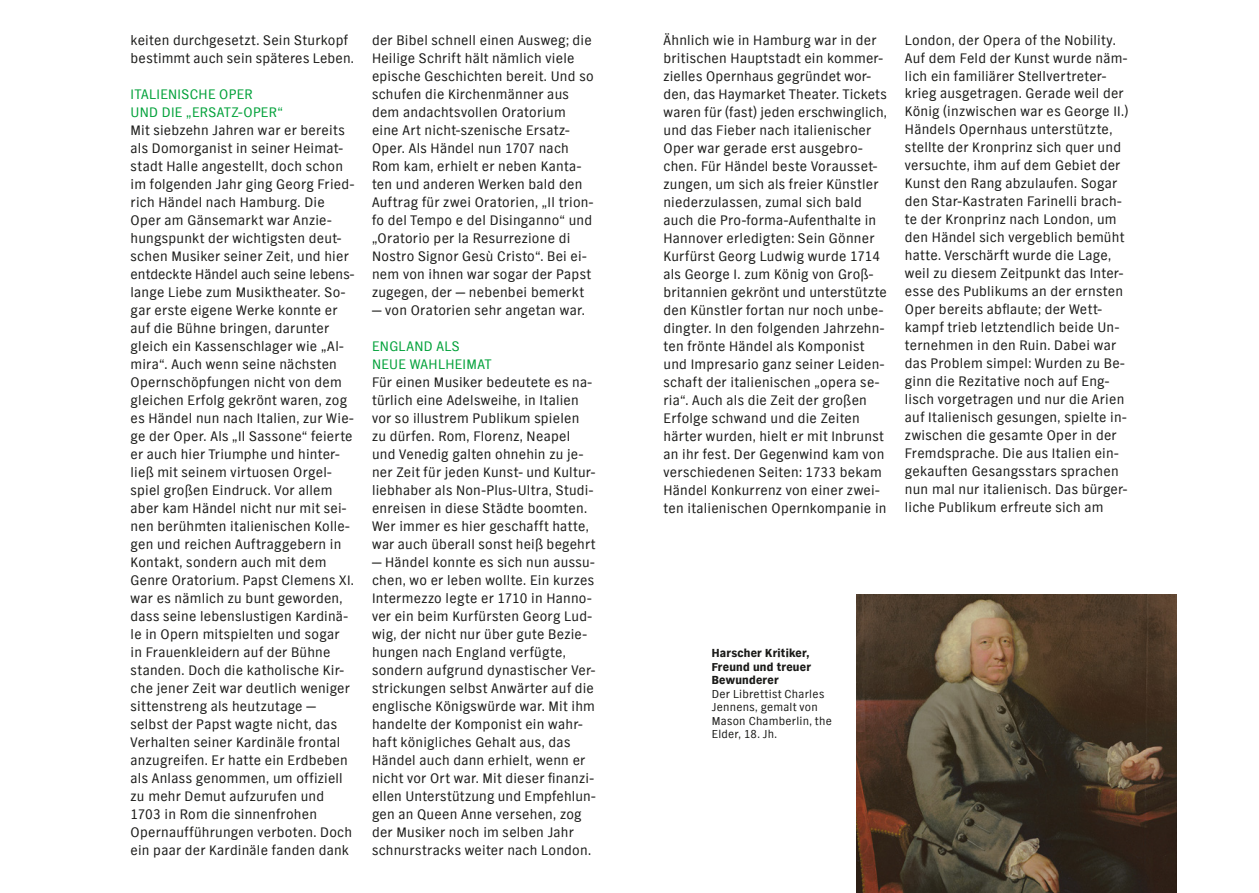
<style>
.page{position:relative;width:1259px;height:893px;background:#fff}
.page>*{position:absolute;margin:0;border:0;box-sizing:border-box;transform-origin:0 0}
.t1{font:13.5px/18px "NDR Sans D Regular";letter-spacing:.02em;color:#1a1a18}
.t2{font:13.5px/18px "NDR Sans D Regular";letter-spacing:.025em;color:#00a139}
.t3{font:11.25px/13.5px "NDR Sans D Regular";letter-spacing:.02em;color:#1a1a18}
.t4{font:11.25px/13.5px "NDR Sans D Black";letter-spacing:.02em;color:#1a1a18;text-align:justify}
</style>
<div class="page">
<img style="left:856px;top:594px;width:320px;height:299px">
<p class="t1" style="left:131px;top:31px;width:225px">keiten durchgesetzt. Sein Sturkopf bestimmt auch sein späteres Leben.</p>
<p class="t2" style="left:131px;top:85px;width:154px">ITALIENISCHE OPER<br>UND DIE „ERSATZ-OPER“</p>
<p class="t1" style="left:131px;top:121px;width:225px">Mit siebzehn Jahren war er bereits als Domorganist in seiner Heimat&shy;stadt Halle angestellt, doch schon im folgenden Jahr ging Georg Fried&shy;rich Händel nach Hamburg. Die Oper am Gänsemarkt war Anzie&shy;hungspunkt der wichtigsten deut&shy;schen Musiker seiner Zeit, und hier entdeckte Händel auch seine lebens&shy;lange Liebe zum Musiktheater. So&shy;gar erste eigene Werke konnte er auf die Bühne bringen, darunter gleich ein Kassenschlager wie „Al&shy;mira“. Auch wenn seine nächsten Opernschöpfungen nicht von dem gleichen Erfolg gekrönt waren, zog es Händel nun nach Italien, zur Wie&shy;ge der Oper. Als „Il Sassone“ feierte er auch hier Triumphe und hinter&shy;ließ mit seinem virtuosen Orgel&shy;spiel großen Eindruck. Vor allem aber kam Händel nicht nur mit sei&shy;nen berühmten italienischen Kolle&shy;gen und reichen Auftraggebern in Kontakt, sondern auch mit dem Genre Oratorium. Papst Clemens XI. war es nämlich zu bunt geworden, dass seine lebenslustigen Kardinä&shy;le in Opern mitspielten und sogar in Frauenkleidern auf der Bühne standen. Doch die katholische Kir&shy;che jener Zeit war deutlich weniger sittenstreng als heutzutage — selbst der Papst wagte nicht, das Verhalten seiner Kardinäle frontal anzugreifen. Er hatte ein Erdbeben als Anlass genommen, um offiziell zu mehr Demut aufzurufen und 1703 in Rom die sinnenfrohen Opernaufführungen verboten. Doch ein paar der Kardinäle fanden dank</p>
<p class="t1" style="left:372px;top:30px;width:223px">der Bibel schnell einen Ausweg; die Heilige Schrift hält nämlich viele epische Geschichten bereit. Und so schufen die Kirchenmänner aus dem andachtsvollen Oratorium eine Art nicht-szenische Ersatz-Oper. Als Händel nun 1707 nach Rom kam, erhielt er neben Kanta&shy;ten und anderen Werken bald den Auftrag für zwei Oratorien, „Il trion&shy;fo del Tempo e del Disinganno“ und „Oratorio per la Resurrezione di Nostro Signor Gesù Cristo“. Bei ei&shy;nem von ihnen war sogar der Papst zugegen, der — nebenbei bemerkt</p>
<p class="t1" style="left:372px;top:300px;width:214px">— von Oratorien sehr angetan war.</p>
<p class="t2" style="left:372px;top:336px;width:121px">ENGLAND ALS<br>NEUE WAHLHEIMAT</p>
<p class="t1" style="left:372px;top:372px;width:225px">Für einen Musiker bedeutete es na&shy;türlich eine Adelsweihe, in Italien vor so illustrem Publikum spielen zu dürfen. Rom, Florenz, Neapel und Venedig galten ohnehin zu je&shy;ner Zeit für jeden Kunst- und Kultur&shy;liebhaber als Non-Plus-Ultra, Studi&shy;enreisen in diese Städte boomten.<br>Wer immer es hier geschafft hatte, war auch überall sonst heiß begehrt</p>
<p class="t1" style="left:372px;top:552px;width:225px">— Händel konnte es sich nun aussu&shy;chen, wo er leben wollte. Ein kurzes Intermezzo legte er 1710 in Hanno&shy;ver ein beim Kurfürsten Georg Lud&shy;wig, der nicht nur über gute Bezie&shy;hungen nach England verfügte, sondern aufgrund dynastischer Ver&shy;strickungen selbst Anwärter auf die englische Königswürde war. Mit ihm handelte der Komponist ein wahr&shy;haft königliches Gehalt aus, das Händel auch dann erhielt, wenn er nicht vor Ort war. Mit dieser finanzi&shy;ellen Unterstützung und Empfehlun&shy;gen an Queen Anne versehen, zog der Musiker noch im selben Jahr schnurstracks weiter nach London.</p>
<p class="t1" style="left:663px;top:30px;width:225px">Ähnlich wie in Hamburg war in der britischen Hauptstadt ein kommer&shy;zielles Opernhaus gegründet wor&shy;den, das Haymarket Theater. Tickets waren für (fast) jeden erschwinglich, und das Fieber nach italienischer Oper war gerade erst ausgebro&shy;chen. Für Händel beste Vorausset&shy;zungen, um sich als freier Künstler niederzulassen, zumal sich bald auch die Pro-forma-Aufenthalte in Hannover erledigten: Sein Gönner Kurfürst Georg Ludwig wurde 1714 als George I. zum König von Groß&shy;britannien gekrönt und unterstützte den Künstler fortan nur noch unbe&shy;dingter. In den folgenden Jahrzehn&shy;ten frönte Händel als Komponist und Impresario ganz seiner Leiden&shy;schaft der italienischen „opera se&shy;ria“. Auch als die Zeit der großen Erfolge schwand und die Zeiten härter wurden, hielt er mit Inbrunst an ihr fest. Der Gegenwind kam von verschiedenen Seiten: 1733 bekam Händel Konkurrenz von einer zwei&shy;ten italienischen Opernkompanie in</p>
<p class="t1" style="left:905px;top:30px;width:225px">London, der Opera of the Nobility.<br>Auf dem Feld der Kunst wurde näm&shy;lich ein familiärer Stellvertreter&shy;krieg ausgetragen. Gerade weil der König (inzwischen war es George II.)<br>Händels Opernhaus unterstützte, stellte der Kronprinz sich quer und versuchte, ihm auf dem Gebiet der Kunst den Rang abzulaufen. Sogar den Star-Kastraten Farinelli brach&shy;te der Kronprinz nach London, um den Händel sich vergeblich bemüht hatte. Verschärft wurde die Lage, weil zu diesem Zeitpunkt das Inter&shy;esse des Publikums an der ernsten Oper bereits abflaute; der Wett&shy;kampf trieb letztendlich beide Un&shy;ternehmen in den Ruin. Dabei war das Problem simpel: Wurden zu Be&shy;ginn die Rezitative noch auf Eng&shy;lisch vorgetragen und nur die Arien auf Italienisch gesungen, spielte in&shy;zwischen die gesamte Oper in der Fremdsprache. Die aus Italien ein&shy;gekauften Gesangsstars sprachen nun mal nur italienisch. Das bürger&shy;liche Publikum erfreute sich am</p>
<p class="t4" style="left:712px;top:646px;width:101px">Harscher Kritiker, Freund und treuer Bewunderer</p>
<p class="t3" style="left:712px;top:686px;width:122px">Der Librettist Charles<br>Jennens, gemalt von<br>Mason Chamberlin, the<br>Elder, 18. Jh.</p>
</div>
